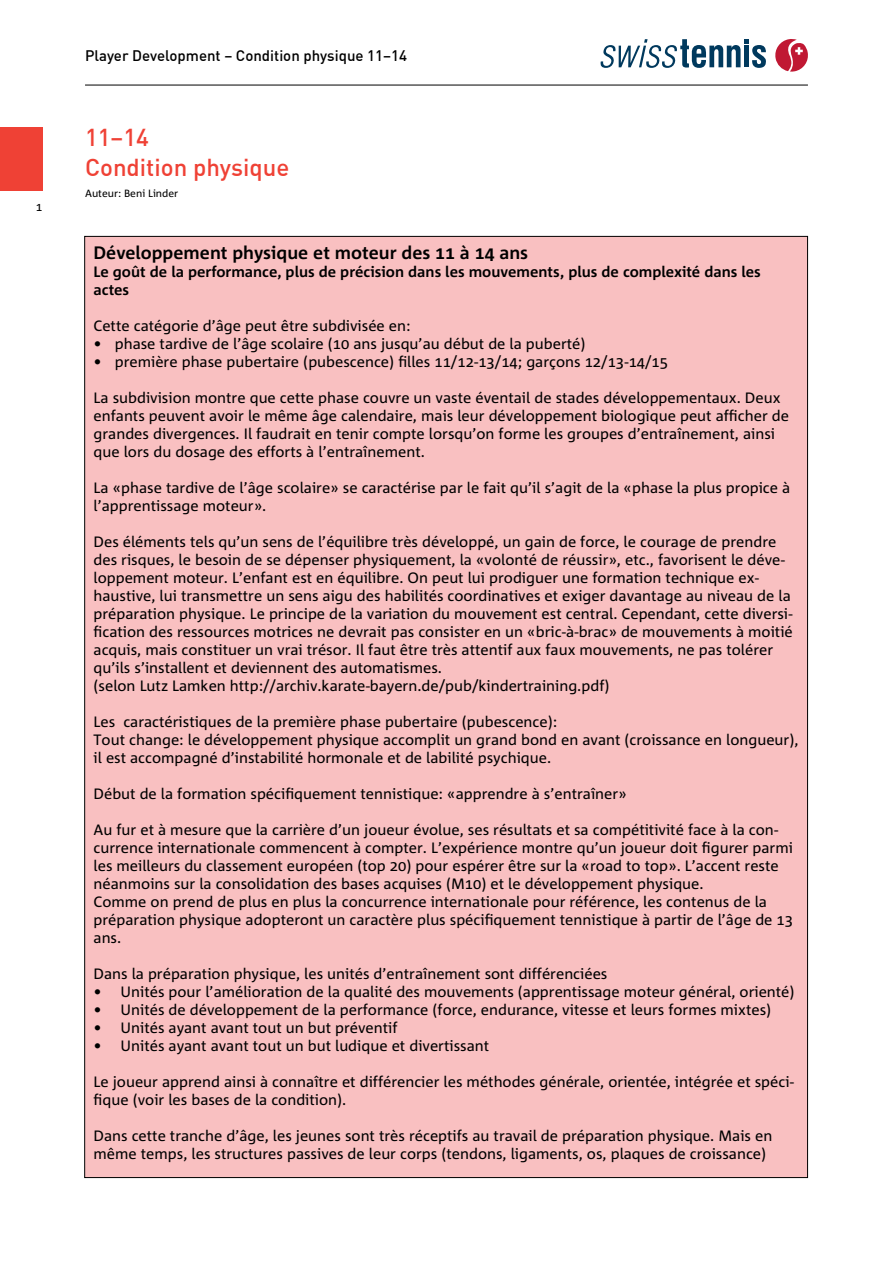
<style>
.page{position:relative;width:893px;height:1263px;background:#fff}
.page>*{position:absolute;margin:0;border:0;box-sizing:border-box;transform-origin:0 0}
.t1{font:500 24px/30px "DIN";color:#ef4135}
.t2{font:700 18px "Corpid";color:#000}
.t3{font:15px/18px "Corpid";color:#000}
.t4{font:700 15px/18px "Corpid";color:#000}
.t5{font:500 15px "DIN";color:#000}
.t6{font:10.5px "Corpid";color:#000}
</style>
<div class="page">
<div style="left:0;top:128px;width:43px;height:63px;background:#ef4135"></div>
<svg style="left:601px;top:39px;width:165px;height:29px"></svg>
<svg style="left:775px;top:39px;width:33px;height:33px"></svg>
<hr style="left:85px;top:85px;width:723px;height:1px;background:#000">
<div style="left:85px;top:236px;width:722px;height:941px;background:#f9c0c1"></div>
<p class="t5" style="left:85px;top:46px;width:324px">Player Development – Condition physique 11–14</p>
<h1 class="t1" style="left:85px;top:122px;width:206px">11–14<br>Condition physique</h1>
<p class="t6" style="left:85px;top:188px;width:95px">Auteur: Beni Linder</p>
<p class="t2" style="left:94px;top:243px;width:436px">Développement physique et moteur des 11 à 14 ans</p>
<p class="t4" style="left:94px;top:263px;width:669px">Le goût de la performance, plus de précision dans les mouvements, plus de complexité dans les actes</p>
<p class="t3" style="left:94px;top:317px;width:319px">Cette catégorie d’âge peut être subdivisée en:</p>
<p class="t3" style="left:94px;top:335px;width:494px">• phase tardive de l’âge scolaire (10 ans jusqu’au début de la puberté)</p>
<p class="t3" style="left:94px;top:353px;width:576px">• première phase pubertaire (pubescence) filles 11/12-13/14; garçons 12/13-14/15</p>
<p class="t3" style="left:94px;top:389px;width:697px">La subdivision montre que cette phase couvre un vaste éventail de stades développementaux. Deux enfants peuvent avoir le même âge calendaire, mais leur développement biologique peut afficher de grandes divergences. Il faudrait en tenir compte lorsqu’on forme les groupes d’entraînement, ainsi que lors du dosage des efforts à l’entraînement.</p>
<p class="t3" style="left:94px;top:479px;width:698px">La «phase tardive de l’âge scolaire» se caractérise par le fait qu’il s’agit de la «phase la plus propice à l’apprentissage moteur».</p>
<p class="t3" style="left:94px;top:533px;width:701px">Des éléments tels qu’un sens de l’équilibre très développé, un gain de force, le courage de prendre des risques, le besoin de se dépenser physiquement, la «volonté de réussir», etc., favorisent le déve&shy;loppement moteur. L’enfant est en équilibre. On peut lui prodiguer une formation technique ex&shy;haustive, lui transmettre un sens aigu des habilités coordinatives et exiger davantage au niveau de la préparation physique. Le principe de la variation du mouvement est central. Cependant, cette diversi&shy;fication des ressources motrices ne devrait pas consister en un «bric-à-brac» de mouvements à moitié acquis, mais constituer un vrai trésor. Il faut être très attentif aux faux mouvements, ne pas tolérer qu’ils s’installent et deviennent des automatismes.<br>(selon Lutz Lamken http://archiv.karate-bayern.de/pub/kindertraining.pdf)</p>
<p class="t3" style="left:94px;top:713px;width:706px">Les caractéristiques de la première phase pubertaire (pubescence):<br>Tout change: le développement physique accomplit un grand bond en avant (croissance en longueur), il est accompagné d’instabilité hormonale et de labilité psychique.</p>
<p class="t3" style="left:94px;top:785px;width:535px">Début de la formation spécifiquement tennistique: «apprendre à s’entraîner»</p>
<p class="t3" style="left:94px;top:821px;width:701px">Au fur et à mesure que la carrière d’un joueur évolue, ses résultats et sa compétitivité face à la con&shy;currence internationale commencent à compter. L’expérience montre qu’un joueur doit figurer parmi les meilleurs du classement européen (top 20) pour espérer être sur la «road to top». L’accent reste néanmoins sur la consolidation des bases acquises (M10) et le développement physique.<br>Comme on prend de plus en plus la concurrence internationale pour référence, les contenus de la préparation physique adopteront un caractère plus spécifiquement tennistique à partir de l’âge de 13 ans.</p>
<p class="t3" style="left:94px;top:965px;width:515px">Dans la préparation physique, les unités d’entraînement sont différenciées</p>
<p class="t3" style="left:94px;top:983px;width:702px">• Unités pour l’amélioration de la qualité des mouvements (apprentissage moteur général, orienté)</p>
<p class="t3" style="left:94px;top:1001px;width:679px">• Unités de développement de la performance (force, endurance, vitesse et leurs formes mixtes)</p>
<p class="t3" style="left:94px;top:1019px;width:305px">• Unités ayant avant tout un but préventif</p>
<p class="t3" style="left:94px;top:1037px;width:397px">• Unités ayant avant tout un but ludique et divertissant</p>
<p class="t3" style="left:94px;top:1073px;width:702px">Le joueur apprend ainsi à connaître et différencier les méthodes générale, orientée, intégrée et spéci&shy;fique (voir les bases de la condition).</p>
<p class="t3" style="left:94px;top:1127px;width:680px">Dans cette tranche d’âge, les jeunes sont très réceptifs au travail de préparation physique. Mais en même temps, les structures passives de leur corps (tendons, ligaments, os, plaques de croissance)</p>
</div>
